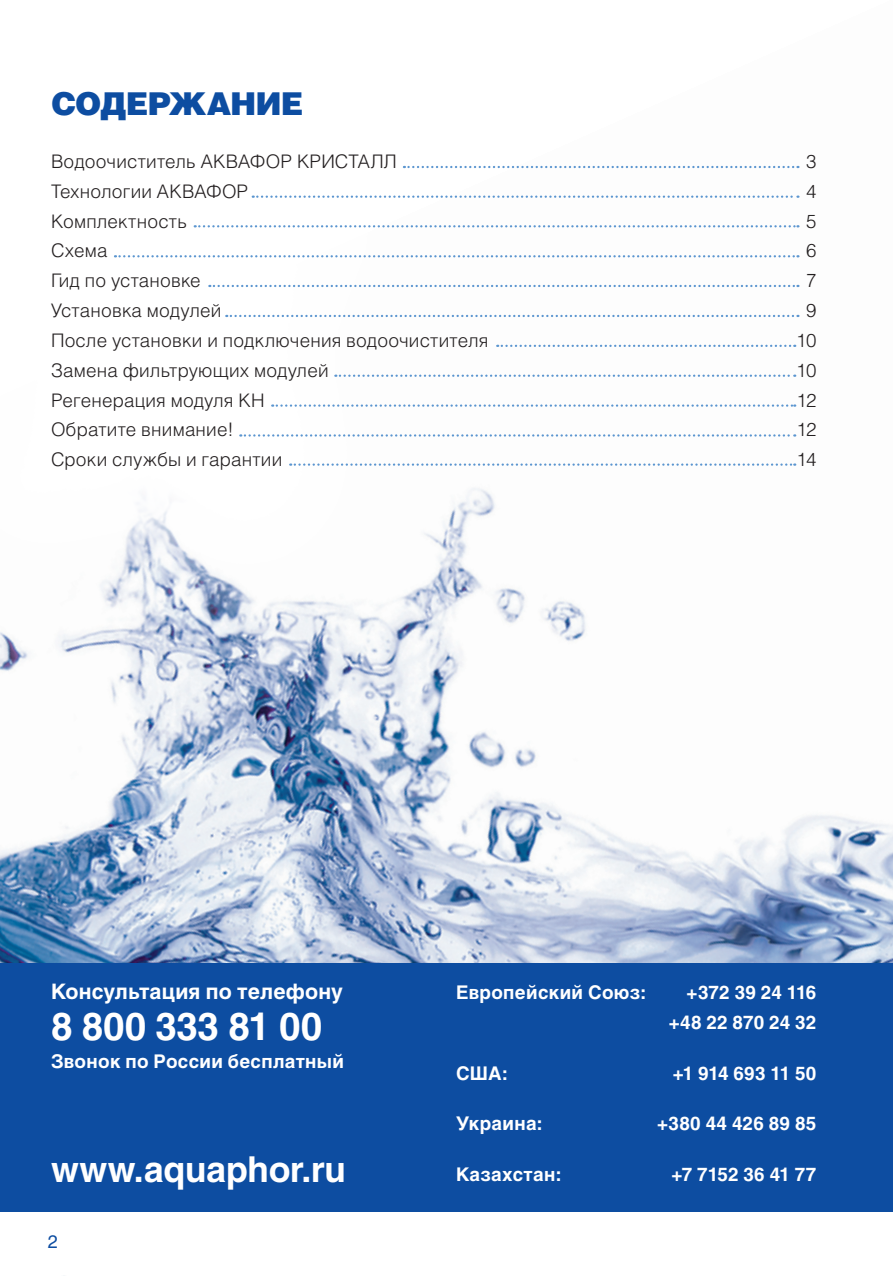
<style>
.page{position:relative;width:893px;height:1276px;background:#fff}
.page>*{position:absolute;margin:0;border:0;box-sizing:border-box;transform-origin:0 0}
.t1{font:700 38.25px "Helios";letter-spacing:-.01em;color:#fff}
.t2{font:700 35.32px "Helios";letter-spacing:-.005em;color:#fff}
.t3{font:31.5px "Helios Black C";letter-spacing:-.03em;color:#0d4da1}
.t4{font:700 21.15px "Helios";letter-spacing:.01em;color:#fff}
.t5{font:300 18.68px/29.9px "Helios";letter-spacing:.01em;color:#231f20}
.t6{font:700 18.68px/29.9px "Helios";letter-spacing:.015em;color:#fff;text-align:right}
.t7{font:18px "Helios";color:#0d4da1}
</style>
<div class="page">
<img style="left:0;top:165px;width:893px;height:798px">
<div style="left:0;top:963px;width:893px;height:249px;background:#0d4da1"></div>
<svg style="left:404px;top:166px;width:394px;height:2px"></svg>
<svg style="left:253px;top:195px;width:545px;height:3px"></svg>
<svg style="left:195px;top:225px;width:603px;height:2px"></svg>
<svg style="left:115px;top:255px;width:683px;height:2px"></svg>
<svg style="left:209px;top:285px;width:589px;height:2px"></svg>
<svg style="left:226px;top:315px;width:572px;height:2px"></svg>
<svg style="left:497px;top:345px;width:298px;height:2px"></svg>
<svg style="left:335px;top:374px;width:460px;height:3px"></svg>
<svg style="left:272px;top:404px;width:523px;height:3px"></svg>
<svg style="left:240px;top:434px;width:555px;height:2px"></svg>
<svg style="left:290px;top:463px;width:505px;height:3px"></svg>
<h3 class="t3" style="left:51px;top:84px;width:254px">содержание</h3>
<p class="t5" style="left:51px;top:146px;width:439px">Водоочиститель АКВАФОР КРИСТАЛЛ<br>Технологии АКВАФОР<br>Комплектность<br>Схема<br>Гид по установке<br>Установка модулей<br>После установки и подключения водоочистителя<br>Замена фильтрующих модулей<br>Регенерация модуля КН<br>Обратите внимание!<br>Сроки службы и гарантии</p>
<p class="t5" style="left:796px;top:146px;width:22px;text-align:center">3<br>4<br>5<br>6<br>7<br>9<br>10<br>10<br>12<br>12<br>14</p>
<p class="t4" style="left:51px;top:979px;width:294px">Консультация по телефону</p>
<h1 class="t1" style="left:51px;top:1004px;width:273px">8 800 333 81 00</h1>
<p class="t6" style="left:51px;top:1046px;width:294px">Звонок по России бесплатный</p>
<p class="t6" style="left:456px;top:977px;width:192px">Европейский Союз:</p>
<p class="t6" style="left:456px;top:1058px;width:53px">США:</p>
<p class="t6" style="left:456px;top:1108px;width:88px">Украина:</p>
<h2 class="t2" style="left:51px;top:1148px;width:296px">www.aquaphor.ru</h2>
<p class="t6" style="left:456px;top:1159px;width:107px">Казахстан:</p>
<p class="t6" style="left:669px;top:977px;width:149px">+372 39 24 116 +48 22 870 24 32</p>
<p class="t6" style="left:673px;top:1058px;width:145px">+1 914 693 11 50</p>
<p class="t6" style="left:657px;top:1108px;width:161px">+380 44 426 89 85</p>
<p class="t6" style="left:671px;top:1159px;width:146px">+7 7152 36 41 77</p>
<p class="t7" style="left:48px;top:1230px;width:12px">2</p>
</div>
